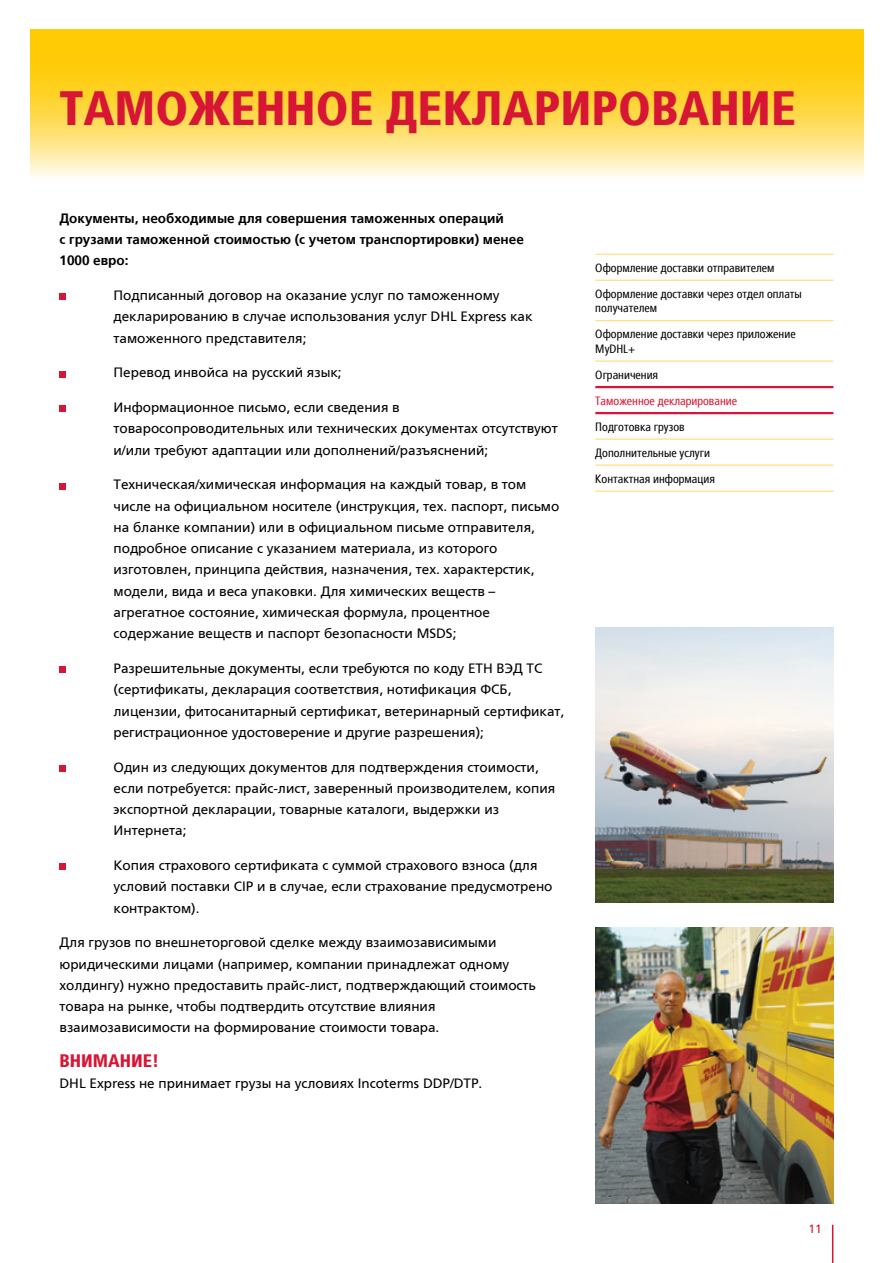
<style>
.page{position:relative;width:893px;height:1263px;background:#fff}
.page>*{position:absolute;margin:0;border:0;box-sizing:border-box;transform-origin:0 0}
.t1{font:900 condensed 48px "Frutiger LTCYR";color:#d71635}
.t2{font:900 condensed 18px "Frutiger LTCYR";color:#d71635}
.t3{font:13.5px/21.3px "Frutiger LTCYR";color:#000}
.t4{font:700 13.5px/21.3px "Frutiger LTCYR";color:#000}
.t5{font:condensed 12px/26px "Frutiger LTCYR";color:#000}
.t6{font:condensed 12px "Frutiger LTCYR";color:#d71635}
.t7{font:12px "Frutiger LTCYR";color:#d71635}
</style>
<div class="page">
<svg style="left:30px;top:30px;width:833px;height:147px"></svg>
<img style="left:595px;top:928px;width:238px;height:275px">
<img style="left:595px;top:627px;width:238px;height:276px">
<hr style="left:832px;top:1225px;width:1px;height:38px;background:#d71635">
<hr style="left:595px;top:254px;width:238px;height:1px;background:#ffdd7e">
<hr style="left:595px;top:280px;width:238px;height:1px;background:#ffdd7e">
<hr style="left:595px;top:320px;width:238px;height:1px;background:#ffdd7e">
<hr style="left:595px;top:360px;width:238px;height:2px;background:#ffdd7e">
<hr style="left:595px;top:438px;width:238px;height:2px;background:#ffdd7e">
<hr style="left:595px;top:464px;width:238px;height:2px;background:#ffdd7e">
<hr style="left:595px;top:490px;width:238px;height:2px;background:#ffdd7e">
<hr style="left:595px;top:386px;width:238px;height:2px;background:#d71635">
<hr style="left:595px;top:412px;width:238px;height:2px;background:#d71635">
<svg style="left:60px;top:294px;width:6px;height:6px"></svg>
<svg style="left:60px;top:371px;width:6px;height:6px"></svg>
<svg style="left:60px;top:406px;width:6px;height:6px"></svg>
<svg style="left:60px;top:483px;width:6px;height:6px"></svg>
<svg style="left:60px;top:667px;width:6px;height:6px"></svg>
<svg style="left:60px;top:765px;width:6px;height:6px"></svg>
<svg style="left:60px;top:864px;width:6px;height:6px"></svg>
<h1 class="t1" style="left:60px;top:82px;width:738px">ТАМОЖЕННОЕ ДЕКЛАРИРОВАНИЕ</h1>
<p class="t4" style="left:60px;top:208px;width:466px">Документы, необходимые для совершения таможенных операций<br>с грузами таможенной стоимостью (с учетом транспортировки) менее<br>1000 евро:</p>
<p class="t3" style="left:114px;top:285px;width:421px">Подписанный договор на оказание услуг по таможенному декларированию в случае использования услуг DHL Express как таможенного представителя;</p>
<p class="t3" style="left:114px;top:362px;width:230px">Перевод инвойса на русский язык;</p>
<p class="t3" style="left:114px;top:397px;width:446px">Информационное письмо, если сведения в товаросопроводительных или технических документах отсутствуют и/или требуют адаптации или дополнений/разъяснений;</p>
<p class="t3" style="left:114px;top:474px;width:447px">Техническая/химическая информация на каждый товар, в том числе на официальном носителе (инструкция, тех. паспорт, письмо на бланке компании) или в официальном письме отправителя, подробное описание с указанием материала, из которого изготовлен, принципа действия, назначения, тех. характерстик, модели, вида и веса упаковки. Для химических вещeств – агрегатное состояние, химическая формула, процентное содержание веществ и паспорт безопасности MSDS;</p>
<p class="t3" style="left:114px;top:658px;width:452px">Разрешительные документы, если требуются по коду ЕТН ВЭД ТС (сертификаты, декларация соответствия, нотификация ФСБ, лицензии, фитосанитарный сертификат, ветеринарный сертификат, регистрационное удостоверение и другие разрешения);</p>
<p class="t3" style="left:114px;top:756px;width:443px">Один из следующих документов для подтверждения стоимости, если потребуется: прайс-лист, заверенный производителем, копия экспортной декларации, товарные каталоги, выдержки из Интернета;</p>
<p class="t3" style="left:114px;top:855px;width:440px">Копия страхового сертификата с суммой страхового взноса (для условий поставки CIP и в случае, если страхование предусмотрено контрактом).</p>
<p class="t3" style="left:60px;top:932px;width:478px">Для грузов по внешнеторговой сделке между взаимозависимыми юридическими лицами (например, компании принадлежат одному холдингу) нужно предоставить прайс-лист, подтверждающий стоимость товара на рынке, чтобы подтвердить отсутствие влияния взаимозависимости на формирование стоимости товара.</p>
<h2 class="t2" style="left:60px;top:1051px;width:101px">ВНИМАНИЕ!</h2>
<p class="t3" style="left:60px;top:1073px;width:424px">DHL Express не принимает грузы на условиях Incoterms DDP/DTP.</p>
<p class="t5" style="left:595px;top:255px;width:208px">Оформление доставки отправителем<br>Оформление доставки через отдел оплаты</p>
<p class="t5" style="left:595px;top:295px;width:202px">получателем<br>Оформление доставки через приложение</p>
<p class="t5" style="left:595px;top:336px;width:64px">MyDHL+<br>Ограничения</p>
<p class="t6" style="left:595px;top:394px;width:143px">Таможенное декларирование</p>
<p class="t5" style="left:595px;top:414px;width:121px">Подготовка грузов<br>Дополнительные услуги<br>Контактная информация</p>
<p class="t7" style="left:808px;top:1222px;width:15px">11</p>
</div>
